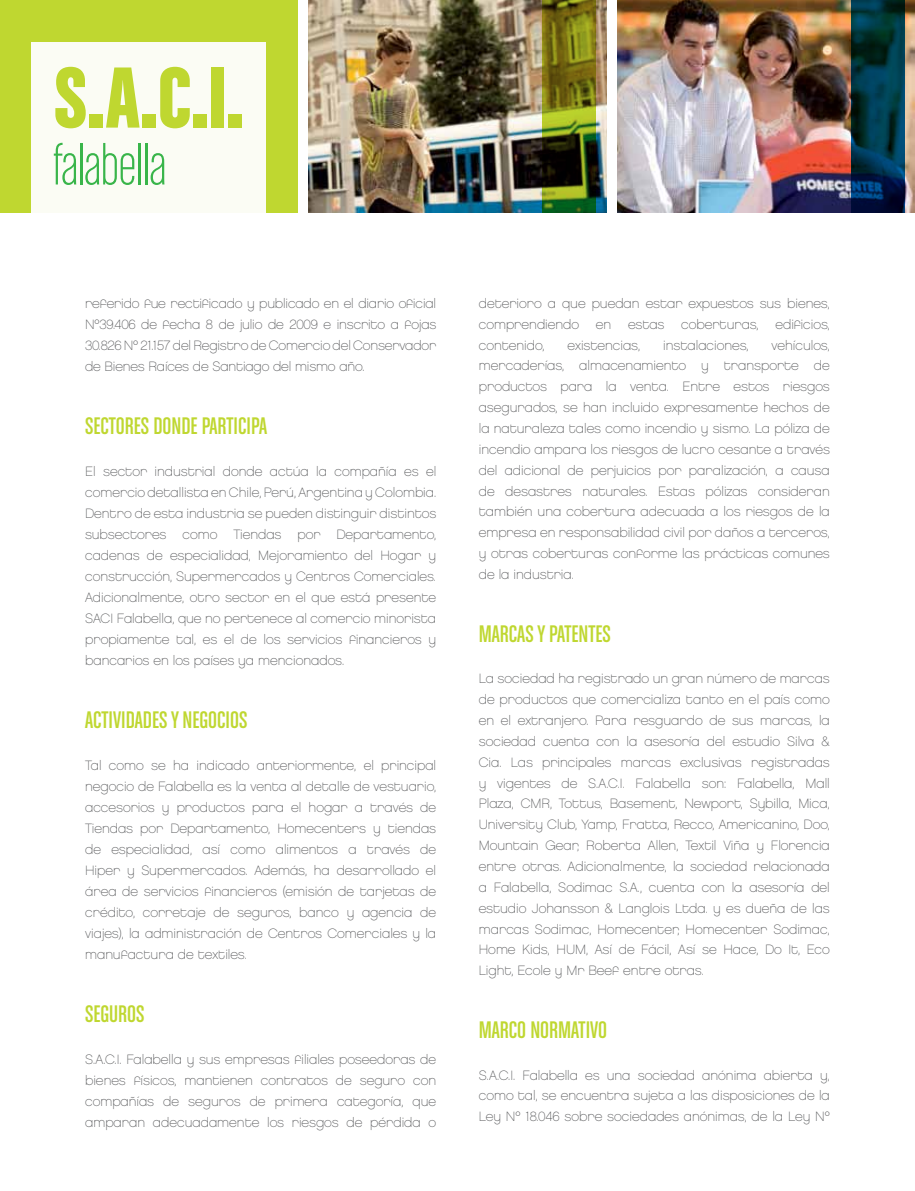
<style>
.page{position:relative;width:915px;height:1191px;background:#fff}
.page>*{position:absolute;margin:0;border:0;box-sizing:border-box;transform-origin:0 0}
.t1{font:92.1px "Chalet Comprime Hong Kong Sixty";color:#bfd730}
.t2{font:60px "Chalet Comprime Milan Sixty";color:#39b54a}
.t3{font:25.5px "Chalet Comprime Cologne Sixty";color:#bfd730}
.t4{font:13.5px/20.9px "Chalet Paris Nineteen Eighty";color:#58595b;text-align:justify}
</style>
<div class="page">
<img style="left:308px;top:0;width:298px;height:213px">
<div style="left:0;top:0;width:298px;height:213px;background:#bfd730"></div>
<img style="left:617px;top:0;width:297px;height:213px">
<svg style="left:542px;top:0;width:53px;height:213px;background:#5e6513"></svg>
<svg style="left:850px;top:0;width:54px;height:213px;background:#053344"></svg>
<div style="left:32px;top:43px;width:234px;height:170px;background:#fbfcf4"></div>
<h1 class="t1" style="left:54px;top:44px;width:191px">S.A.C.I.</h1>
<h2 class="t2" style="left:53px;top:133px;width:114px">falabella</h2>
<p class="t4" style="left:85px;top:293px;width:352px">referido fue rectificado y publicado en el diario oficial Nº39.406 de fecha 8 de julio de 2009 e inscrito a fojas 30.826 Nº 21.157 del Registro de Comercio del Conservador de Bienes Raíces de Santiago del mismo año.</p>
<h3 class="t3" style="left:85px;top:411px;width:183px">SECTORES DONDE PARTICIPA</h3>
<p class="t4" style="left:85px;top:461px;width:352px">El sector industrial donde actúa la compañía es el comercio detallista en Chile, Perú, Argentina y Colombia.<br>Dentro de esta industria se pueden distinguir distintos subsectores como Tiendas por Departamento, cadenas de especialidad, Mejoramiento del Hogar y construcción, Supermercados y Centros Comerciales.<br>Adicionalmente, otro sector en el que está presente SACI Falabella, que no pertenece al comercio minorista propiamente tal, es el de los servicios financieros y bancarios en los países ya mencionados.</p>
<h3 class="t3" style="left:85px;top:705px;width:164px">ACTIVIDADES Y NEGOCIOS</h3>
<p class="t4" style="left:85px;top:755px;width:352px">Tal como se ha indicado anteriormente, el principal negocio de Falabella es la venta al detalle de vestuario, accesorios y productos para el hogar a través de Tiendas por Departamento, Homecenters y tiendas de especialidad, así como alimentos a través de Hiper y Supermercados. Además, ha desarrollado el área de servicios financieros (emisión de tarjetas de crédito, corretaje de seguros, banco y agencia de viajes), la administración de Centros Comerciales y la manufactura de textiles.</p>
<h3 class="t3" style="left:85px;top:999px;width:61px">SEGUROS</h3>
<p class="t4" style="left:85px;top:1049px;width:352px">S.A.C.I. Falabella y sus empresas filiales poseedoras de bienes físicos, mantienen contratos de seguro con compañías de seguros de primera categoría, que amparan adecuadamente los riesgos de pérdida o</p>
<p class="t4" style="left:478px;top:293px;width:352px">deterioro a que puedan estar expuestos sus bienes, comprendiendo en estas coberturas, edificios, contenido,</p>
<p class="t4" style="left:478px;top:334px;width:352px;text-indent:293px">vehículos, mercaderías, almacenamiento y transporte de productos para la venta. Entre estos riesgos asegurados, se han incluido expresamente hechos de la naturaleza tales como incendio y sismo. La póliza de incendio ampara los riesgos de lucro cesante a través del adicional de perjuicios por paralización, a causa de desastres naturales. Estas pólizas consideran también una cobertura adecuada a los riesgos de la empresa en responsabilidad civil por daños a terceros, y otras coberturas conforme las prácticas comunes de la industria.</p>
<p class="t4" style="left:567px;top:334px;width:74px">existencias,</p>
<p class="t4" style="left:663px;top:334px;width:87px">instalaciones,</p>
<h3 class="t3" style="left:478px;top:619px;width:133px">MARCAS Y PATENTES</h3>
<p class="t4" style="left:478px;top:668px;width:352px">La sociedad ha registrado un gran número de marcas de productos que comercializa tanto en el país como en el extranjero. Para resguardo de sus marcas, la sociedad cuenta con la asesoría del estudio Silva &amp; Cia. Las principales marcas exclusivas registradas y vigentes de S.A.C.I. Falabella son: Falabella, Mall Plaza, CMR, Tottus, Basement, Newport, Sybilla, Mica, University Club, Yamp, Fratta, Recco, Americanino, Doo, Mountain Gear, Roberta Allen, Textil Viña y Florencia entre otras. Adicionalmente, la sociedad relacionada a Falabella, Sodimac S.A., cuenta con la asesoría del estudio Johansson &amp; Langlois Ltda. y es dueña de las marcas Sodimac, Homecenter, Homecenter Sodimac, Home Kids, HUM, Así de Fácil, Así se Hace, Do It, Eco Light, Ecole y Mr Beef entre otras.</p>
<h3 class="t3" style="left:478px;top:1015px;width:130px">MARCO NORMATIVO</h3>
<p class="t4" style="left:478px;top:1064px;width:352px">S.A.C.I. Falabella es una sociedad anónima abierta y, como tal, se encuentra sujeta a las disposiciones de la Ley Nº 18.046 sobre sociedades anónimas, de la Ley Nº</p>
</div>
